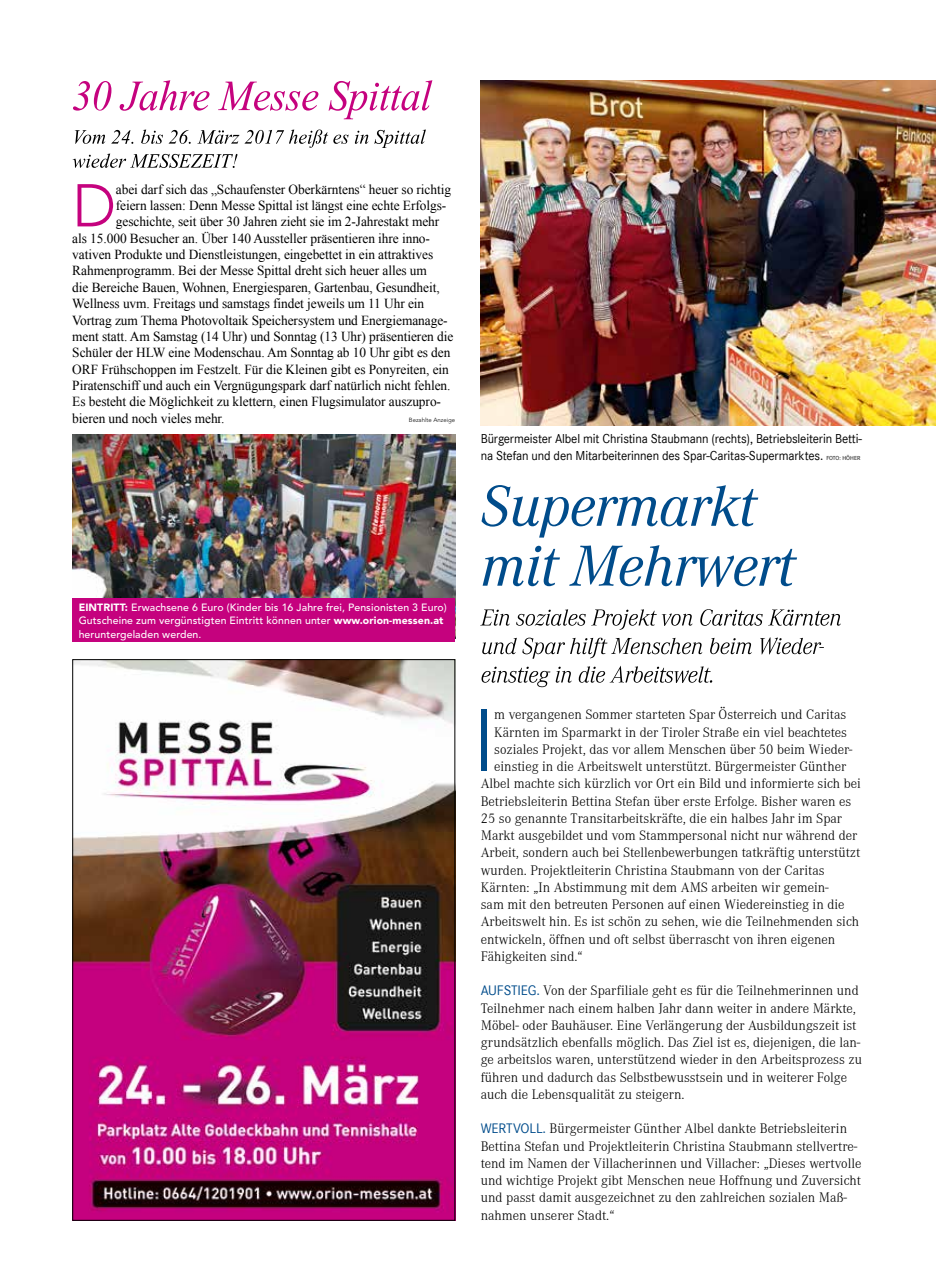
<style>
.page{position:relative;width:936px;height:1276px;background:#fff}
.page>*{position:absolute;margin:0;border:0;box-sizing:border-box;transform-origin:0 0}
.t1{font:91.95px "Corporate S Ligh";color:#004c8b}
.t2{font:300 59.7px "Avenir LT Std";color:#c5027e}
.t3{font:300 14.25px/17.2px "Corporate A";color:#000}
.t4{font:13.8px "Times New Roman";letter-spacing:-.005em;color:#000}
.t5{font:13.35px/16.4px "Corporate S";letter-spacing:-.01em;color:#000;scale:.96 1}
.t6{font:500 10.5px/13.5px "Avenir LT Std";letter-spacing:.01em;color:#fff}
.t7{font:300 6px "Avenir LT Std";color:#000}
.t8{font:6px "Corporate S";color:#000}
.s1{font-weight:900}
.s2{font-family:"Corporate S";font-weight:400;color:#004c8b}
</style>
<div class="page">
<svg style="left:482px;top:545px;width:315px;height:42px"></svg>
<svg style="left:481px;top:485px;width:277px;height:52px"></svg>
<svg style="left:481px;top:666px;width:231px;height:21px"></svg>
<svg style="left:482px;top:637px;width:341px;height:22px"></svg>
<svg style="left:480px;top:609px;width:360px;height:21px"></svg>
<img style="left:480px;top:81px;width:455px;height:345px">
<img style="left:74px;top:661px;width:379px;height:557px">
<img style="left:72px;top:434px;width:383px;height:164px">
<svg style="left:73px;top:80px;width:359px;height:39px"></svg>
<svg style="left:73px;top:129px;width:353px;height:39px"></svg>
<div style="left:72px;top:598px;width:383px;height:44px;background:#c5027e"></div>
<h2 class="t2" style="left:72px;top:171px;width:45px">D</h2>
<p class="t4" style="left:116px;top:180px;width:337px">abei darf sich das „Schaufenster Oberkärntens“ heuer so richtig</p>
<p class="t4" style="left:116px;top:196px;width:332px">feiern lassen: Denn Messe Spittal ist längst eine echte Erfolgs-</p>
<p class="t4" style="left:116px;top:212px;width:325px">geschichte, seit über 30 Jahren zieht sie im 2-Jahrestakt mehr</p>
<p class="t4" style="left:72px;top:229px;width:359px">als 15.000 Besucher an. Über 140 Aussteller präsentieren ihre inno-</p>
<p class="t4" style="left:72px;top:245px;width:362px">vativen Produkte und Dienstleistungen, eingebettet in ein attraktives</p>
<p class="t4" style="left:72px;top:261px;width:356px">Rahmenprogramm. Bei der Messe Spittal dreht sich heuer alles um</p>
<p class="t4" style="left:72px;top:278px;width:369px">die Bereiche Bauen, Wohnen, Energiesparen, Gartenbau, Gesundheit,</p>
<p class="t4" style="left:72px;top:294px;width:353px">Wellness uvm. Freitags und samstags findet jeweils um 11 Uhr ein</p>
<p class="t4" style="left:72px;top:311px;width:377px">Vortrag zum Thema Photovoltaik Speichersystem und Energiemanage-</p>
<p class="t4" style="left:72px;top:327px;width:382px">ment statt. Am Samstag (14 Uhr) und Sonntag (13 Uhr) präsentieren die</p>
<p class="t4" style="left:72px;top:343px;width:379px">Schüler der HLW eine Modenschau. Am Sonntag ab 10 Uhr gibt es den</p>
<p class="t4" style="left:72px;top:360px;width:378px">ORF Frühschoppen im Festzelt. Für die Kleinen gibt es Ponyreiten, ein</p>
<p class="t4" style="left:72px;top:376px;width:380px">Piratenschiff und auch ein Vergnügungspark darf natürlich nicht fehlen.</p>
<p class="t4" style="left:72px;top:392px;width:370px">Es besteht die Möglichkeit zu klettern, einen Flugsimulator auszupro-</p>
<p class="t4" style="left:72px;top:409px;width:154px">bieren und noch vieles mehr.</p>
<p class="t7" style="left:409px;top:417px;width:48px">Bezahlte Anzeige</p>
<p class="t5" style="left:480px;top:431px;width:398px">Bürgermeister Albel mit Christina Staubmann (rechts), Betriebsleiterin Betti&shy;na Stefan und den Mitarbeiterinnen des Spar-Caritas-Supermarktes.</p>
<p class="t8" style="left:826px;top:454px;width:35px">FOTO: HÖHER</p>
<p class="t6" style="left:79px;top:600px;width:369px"><span class="s1">EINTRITT:</span> Erwachsene 6 Euro (Kinder bis 16 Jahre frei, Pensionisten 3 Euro)<br>Gutscheine zum vergünstigten Eintritt können unter <span class="s1">www.orion-messen.at </span>heruntergeladen werden.</p>
<h1 class="t1" style="left:473px;top:689px;width:23px">I</h1>
<p class="t3" style="left:494px;top:706px;width:354px">m vergangenen Sommer starteten Spar Österreich und Caritas</p>
<p class="t3" style="left:494px;top:723px;width:354px">Kärnten im Sparmarkt in der Tiroler Straße ein viel beachtetes</p>
<p class="t3" style="left:494px;top:741px;width:359px">soziales Projekt, das vor allem Menschen über 50 beim Wieder-</p>
<p class="t3" style="left:494px;top:758px;width:353px">einstieg in die Arbeitswelt unterstützt. Bürgermeister Günther</p>
<p class="t3" style="left:480px;top:775px;width:381px">Albel machte sich kürzlich vor Ort ein Bild und informierte sich bei</p>
<p class="t3" style="left:480px;top:792px;width:372px">Betriebsleiterin Bettina Stefan über erste Erfolge. Bisher waren es</p>
<p class="t3" style="left:480px;top:810px;width:363px">25 so genannte Transitarbeitskräfte, die ein halbes Jahr im Spar</p>
<p class="t3" style="left:480px;top:827px;width:378px">Markt ausgebildet und vom Stammpersonal nicht nur während der</p>
<p class="t3" style="left:480px;top:844px;width:381px">Arbeit, sondern auch bei Stellenbewerbungen tatkräftig unterstützt</p>
<p class="t3" style="left:480px;top:861px;width:345px">wurden. Projektleiterin Christina Staubmann von der Caritas</p>
<p class="t3" style="left:480px;top:879px;width:349px">Kärnten: „In Abstimmung mit dem AMS arbeiten wir gemein-</p>
<p class="t3" style="left:480px;top:896px;width:365px">sam mit den betreuten Personen auf einen Wiedereinstieg in die</p>
<p class="t3" style="left:480px;top:913px;width:380px">Arbeitswelt hin. Es ist schön zu sehen, wie die Teilnehmenden sich</p>
<p class="t3" style="left:480px;top:930px;width:356px">entwickeln, öffnen und oft selbst überrascht von ihren eigenen</p>
<p class="t3" style="left:480px;top:948px;width:104px">Fähigkeiten sind.“</p>
<p class="t3" style="left:480px;top:982px;width:383px"><span class="s2">AUFSTIEG.</span> Von der Sparfiliale geht es für die Teilnehmerinnen und Teilnehmer nach einem halben Jahr dann weiter in andere Märkte, Möbel- oder Bauhäuser. Eine Verlängerung der Ausbildungszeit ist grundsätzlich ebenfalls möglich. Das Ziel ist es, diejenigen, die lan&shy;ge arbeitslos waren, unterstützend wieder in den Arbeitsprozess zu führen und dadurch das Selbstbewusstsein und in weiterer Folge auch die Lebensqualität zu steigern.</p>
<p class="t3" style="left:480px;top:1120px;width:382px"><span class="s2">WERTVOLL.</span> Bürgermeister Günther Albel dankte Betriebsleiterin Bettina Stefan und Projektleiterin Christina Staubmann stellvertre&shy;tend im Namen der Villacherinnen und Villacher: „Dieses wertvolle und wichtige Projekt gibt Menschen neue Hoffnung und Zuversicht und passt damit ausgezeichnet zu den zahlreichen sozialen Maß&shy;nahmen unserer Stadt.“</p>
</div>
